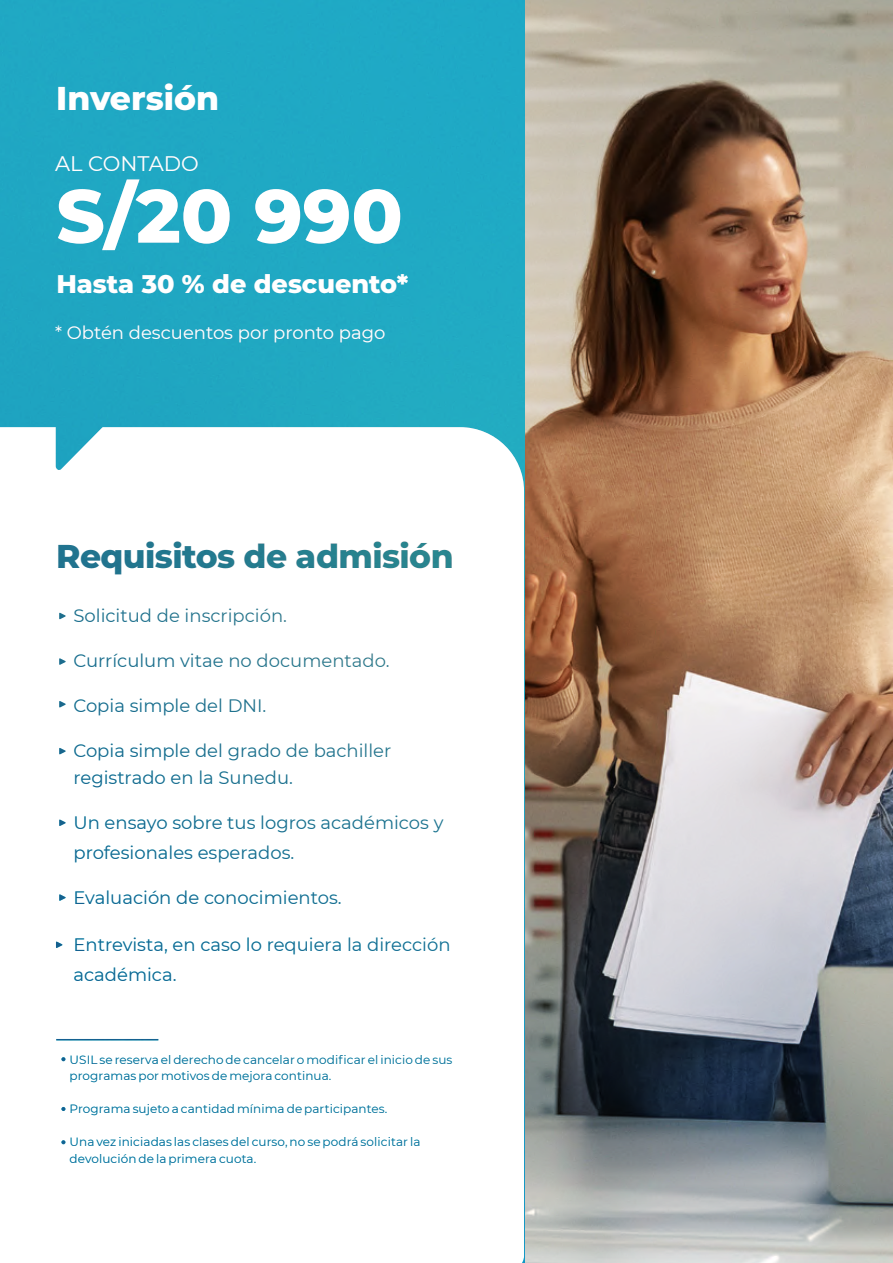
<style>
.page{position:relative;width:893px;height:1263px;background:#fff}
.page>*{position:absolute;margin:0;border:0;box-sizing:border-box;transform-origin:0 0}
.t1{font:800 75px "Montserrat";color:#fff}
.t2{font:800 33px "Montserrat";letter-spacing:-.02em;color:#20809f}
.t3{font:800 33px "Montserrat";color:#fff}
.t4{font:800 25.5px "Montserrat";color:#fff}
.t5{font:21px "Montserrat";color:#fff}
.t6{font:18px/30px "Montserrat";color:#20809f}
.t7{font:18px "Montserrat";color:#fff}
.t8{font:12px/16.5px "Montserrat";letter-spacing:.01em;color:#20809f}
</style>
<div class="page">
<img style="left:524px;top:0;width:369px;height:1263px">
<div style="left:0;top:0;width:524px;height:1263px;background:#1ba7c8"></div>
<div style="left:0;top:427px;width:524px;height:836px;background:#fff"></div>
<svg style="left:56px;top:419px;width:58px;height:52px"></svg>
<svg style="left:59px;top:613px;width:7px;height:6px"></svg>
<svg style="left:59px;top:658px;width:7px;height:7px"></svg>
<svg style="left:59px;top:748px;width:7px;height:6px"></svg>
<svg style="left:59px;top:819px;width:7px;height:7px"></svg>
<svg style="left:59px;top:894px;width:7px;height:7px"></svg>
<svg style="left:56px;top:941px;width:7px;height:7px"></svg>
<svg style="left:59px;top:701px;width:7px;height:7px"></svg>
<hr style="left:56px;top:1039px;width:102px;height:1px;background:#20809f">
<svg style="left:61px;top:1057px;width:4px;height:4px"></svg>
<svg style="left:61px;top:1107px;width:4px;height:4px"></svg>
<svg style="left:61px;top:1140px;width:4px;height:4px"></svg>
<h2 class="t3" style="left:56px;top:74px;width:164px">Inversión</h2>
<p class="t5" style="left:55px;top:150px;width:145px">AL CONTADO</p>
<h1 class="t1" style="left:56px;top:161px;width:348px">S/20 990</h1>
<h3 class="t4" style="left:56px;top:266px;width:353px">Hasta 30 % de descuento*</h3>
<p class="t7" style="left:55px;top:320px;width:332px">* Obtén descuentos por pronto pago</p>
<h2 class="t2" style="left:56px;top:532px;width:399px">Requisitos de admisión</h2>
<p class="t6" style="left:73px;top:600px;width:215px">Solicitud de inscripción.</p>
<p class="t6" style="left:73px;top:645px;width:318px">Currículum vitae no documentado.</p>
<p class="t6" style="left:73px;top:690px;width:194px">Copia simple del DNI.</p>
<p class="t6" style="left:73px;top:736px;width:319px;line-height:27px">Copia simple del grado de bachiller registrado en la Sunedu.</p>
<p class="t6" style="left:73px;top:807px;width:372px">Un ensayo sobre tus logros académicos y profesionales esperados.</p>
<p class="t6" style="left:73px;top:882px;width:270px">Evaluación de conocimientos.</p>
<p class="t6" style="left:73px;top:928px;width:379px">Entrevista, en caso lo requiera la dirección académica.</p>
<p class="t8" style="left:70px;top:1051px;width:384px">USIL se reserva el derecho de cancelar o modificar el inicio de sus programas por motivos de mejora continua.</p>
<p class="t8" style="left:70px;top:1100px;width:319px">Programa sujeto a cantidad mínima de participantes.</p>
<p class="t8" style="left:70px;top:1133px;width:352px">Una vez iniciadas las clases del curso, no se podrá solicitar la devolución de la primera cuota.</p>
</div>
